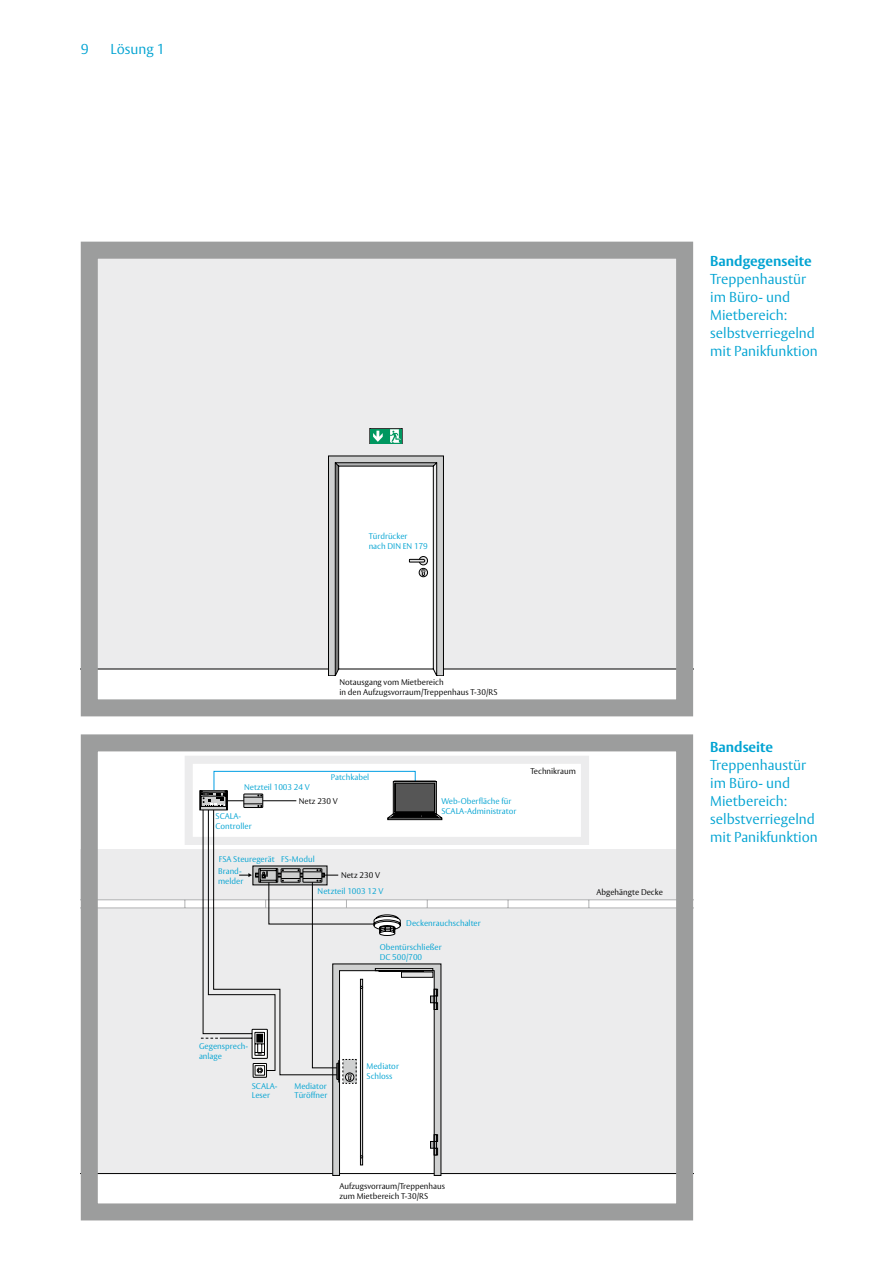
<style>
.page{position:relative;width:893px;height:1263px;background:#fff}
.page>*{position:absolute;margin:0;border:0;box-sizing:border-box;transform-origin:0 0}
.t1{font:300 14.25px/18px "ASSA Vesta";color:#00a3d2}
.t2{font:700 14.25px "ASSA Vesta";color:#00a3d2}
.t3{font:300 8.25px/9.9px "ASSA Vesta";color:#00a3d2}
.t4{font:300 8.25px/9.9px "ASSA Vesta";color:#000}
</style>
<div class="page">
<div style="left:99px;top:909px;width:576px;height:264px;background:#ececed"></div>
<div style="left:81px;top:849px;width:612px;height:51px;background:#ececed"></div>
<hr style="left:81px;top:899px;width:612px;height:1px;background:#b1b2b3">
<hr style="left:81px;top:908px;width:612px;height:1px;background:#b1b2b3">
<hr style="left:81px;top:1173px;width:252px;height:1px;background:#000">
<hr style="left:441px;top:1173px;width:252px;height:1px;background:#000">
<svg style="left:185px;top:756px;width:405px;height:419px"></svg>
<div style="left:81px;top:734px;width:612px;height:486px;border:17px solid #9c9d9d"></div>
<div style="left:99px;top:260px;width:576px;height:196px;background:#ececed"></div>
<div style="left:99px;top:456px;width:576px;height:220px;background:#ececed"></div>
<svg style="left:328px;top:456px;width:115px;height:220px"></svg>
<div style="left:370px;top:428px;width:32px;height:16px;border:1px solid #161615"></div>
<div style="left:370px;top:429px;width:32px;height:14px;background:#009760"></div>
<svg style="left:390px;top:429px;width:11px;height:14px"></svg>
<svg style="left:373px;top:431px;width:10px;height:11px"></svg>
<div style="left:81px;top:242px;width:612px;height:474px;border:17px solid #9c9d9d"></div>
<h1 class="t1" style="left:81px;top:40px;width:9px">9</h1>
<h1 class="t1" style="left:111px;top:40px;width:56px">Lösung 1</h1>
<h1 class="t2" style="left:710px;top:253px;width:103px">Bandgegenseite</h1>
<h1 class="t1" style="left:710px;top:271px;width:109px">Treppenhaustür im Büro- und<br>Mietbereich: selbstverriegelnd mit Panikfunktion</h1>
<p class="t3" style="left:369px;top:531px;width:61px">Türdrücker<br>nach DIN EN 179</p>
<p class="t4" style="left:339px;top:678px;width:159px">Notausgang vom Mietbereich<br>in den Aufzugsvorraum/Treppenhaus T-30/RS</p>
<p class="t3" style="left:331px;top:773px;width:40px">Patchkabel</p>
<p class="t3" style="left:244px;top:783px;width:67px">Netzteil 1003 24 V</p>
<p class="t3" style="left:216px;top:811px;width:38px">SCALA-<br>Controller</p>
<p class="t4" style="left:299px;top:796px;width:40px">Netz 230 V</p>
<p class="t3" style="left:281px;top:854px;width:35px">FS-Modul</p>
<p class="t3" style="left:219px;top:854px;width:57px">FSA Steuregerät</p>
<p class="t3" style="left:218px;top:866px;width:27px">Brand&shy;melder</p>
<p class="t4" style="left:341px;top:870px;width:40px">Netz 230 V</p>
<p class="t3" style="left:318px;top:886px;width:67px">Netzteil 1003 12 V</p>
<p class="t3" style="left:441px;top:796px;width:77px">Web-Oberfläche für<br>SCALA-Administrator</p>
<p class="t3" style="left:406px;top:919px;width:76px">Deckenrauchschalter</p>
<p class="t3" style="left:380px;top:942px;width:64px">Obentürschließer<br>DC 500/700</p>
<p class="t4" style="left:530px;top:766px;width:47px">Technikraum</p>
<p class="t4" style="left:596px;top:888px;width:68px">Abgehängte Decke</p>
<p class="t3" style="left:199px;top:1042px;width:51px">Gegensprech&shy;anlage</p>
<p class="t3" style="left:252px;top:1081px;width:27px">SCALA-<br>Leser</p>
<p class="t3" style="left:294px;top:1081px;width:34px">Mediator<br>Türöffner</p>
<p class="t3" style="left:367px;top:1061px;width:34px">Mediator<br>Schloss</p>
<p class="t4" style="left:340px;top:1181px;width:107px">Aufzugsvorraum/Treppenhaus zum Mietbereich T-30/RS</p>
<h1 class="t2" style="left:710px;top:739px;width:64px">Bandseite</h1>
<h1 class="t1" style="left:710px;top:757px;width:109px">Treppenhaustür im Büro- und<br>Mietbereich: selbstverriegelnd mit Panikfunktion</h1>
</div>
